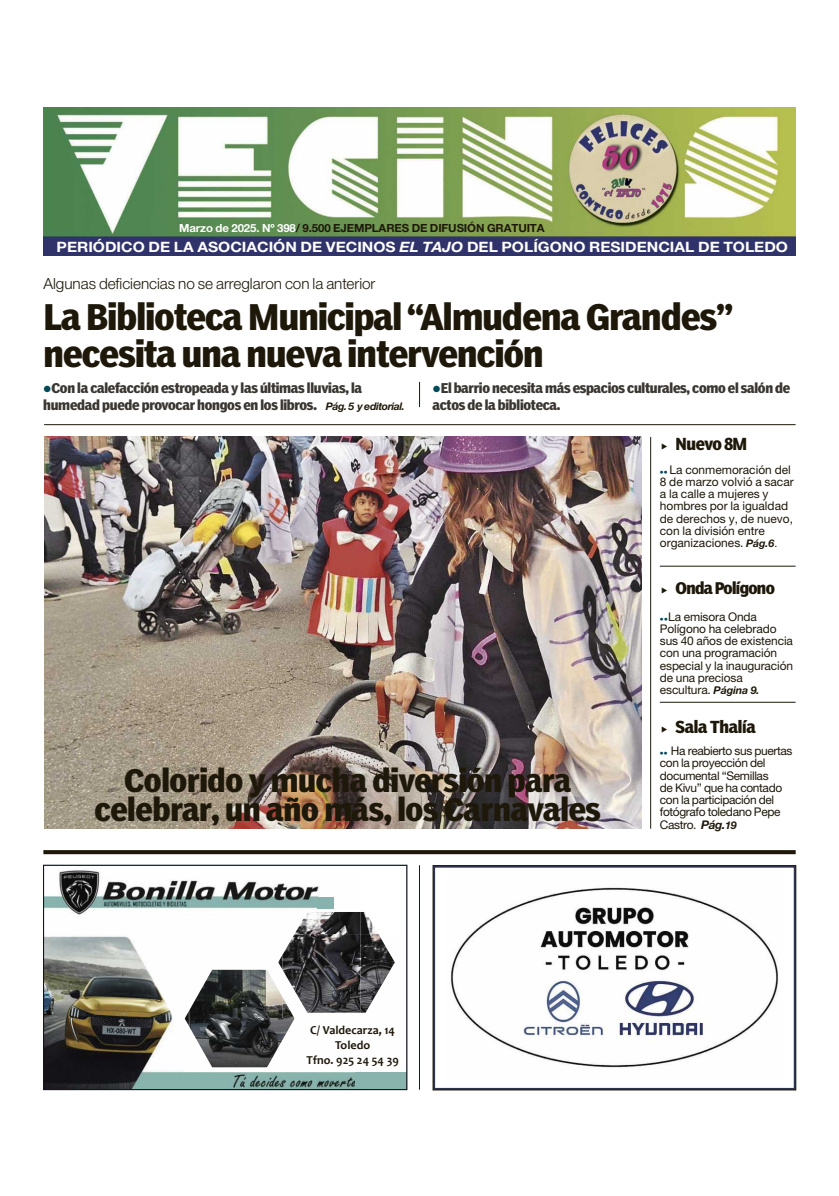
<style>
.page{position:relative;width:839px;height:1196px;background:#fff}
.page>*{position:absolute;margin:0;border:0;box-sizing:border-box;transform-origin:0 0}
.t1{font:700 condensed 34.6px/36.8px "Poynter Agate Zero";letter-spacing:-.02em;color:#1e180a}
.t2{font:700 condensed 30.6px/28.6px "Poynter Agate Zero";letter-spacing:-.01em;color:#1e180a;text-align:center}
.t3{font:700 condensed 16.4px "Poynter Agate Zero";letter-spacing:-.015em;color:#1e180a}
.t4{font:700 condensed 15.8px "Poynter Agate Zero";letter-spacing:-.04em;color:#1e180a}
.t5{font:300 15.2px "Helvetica Neue LT Std";color:#1e180a}
.t6{font:700 14.2px "Helvetica Neue LT Std";color:#fefefe;scale:1.09 1}
.t7{font:700 condensed 13.2px/17.4px "Poynter Agate Zero";letter-spacing:-.02em;color:#3a3631}
.t8{font:700 12.2px/14.6px "Candara";color:#1e180a;text-align:center}
.t9{font:12px/12.2px "Helvetica Neue LT Std";letter-spacing:-.01em;color:#1e180a}
.t10{font:12px/12.2px "Helvetica Neue LT Std";letter-spacing:-.03em;color:#1e180a}
.t11{font:700 11.2px "Helvetica Neue LT Std";letter-spacing:-.01em;color:#1e180a}
.s1{color:#fefefe}
.s2{font-style:italic}
.s3{color:#004a59}
.s4{font-family:"Helvetica Neue LT Std";font-style:italic;font-stretch:normal;font-size:10.6px;color:#1e180a}
.s5{font-weight:700;font-style:italic;font-size:10.6px}
.s6{font-size:10.6px}
.s7{font-weight:700;font-style:italic;font-size:10.8px}
.s8{font-weight:700;font-style:italic}
</style>
<div class="page">
<img style="left:43px;top:108px;width:752px;height:147px">
<img style="left:46px;top:870px;width:309px;height:217px">
<img style="left:184px;top:1012px;width:182px;height:60px">
<img style="left:147px;top:915px;width:135px;height:103px">
<img style="left:184px;top:934px;width:98px;height:84px">
<img style="left:185px;top:1012px;width:109px;height:55px">
<img style="left:185px;top:969px;width:97px;height:49px">
<img style="left:294px;top:912px;width:84px;height:22px">
<img style="left:282px;top:934px;width:113px;height:78px">
<img style="left:278px;top:955px;width:4px;height:14px">
<img style="left:317px;top:897px;width:16px;height:11px">
<div style="left:43px;top:865px;width:364px;height:225px;border:1px solid #0c1627"></div>
<img style="left:450px;top:887px;width:328px;height:181px">
<div style="left:433px;top:865px;width:362px;height:225px;border:1px solid #1e180a"></div>
<svg style="left:43px;top:850px;width:752px;height:4px;background:#241f11"></svg>
<hr style="left:419px;top:865px;width:1px;height:224px;background:#1e180a">
<img style="left:44px;top:437px;width:597px;height:391px">
<svg style="left:419px;top:382px;width:1px;height:25px"></svg>
<hr style="left:659px;top:566px;width:136px;height:1px;background:#1e180a">
<hr style="left:659px;top:702px;width:136px;height:1px;background:#1e180a">
<hr style="left:650px;top:437px;width:1px;height:391px;background:#1e180a">
<hr style="left:44px;top:424px;width:751px;height:1px;background:#1e180a">
<p class="t11" style="left:179px;top:221px;width:367px"><span class="s1">Marzo de 2025. Nº 398</span>/ 9.500 EJEMPLARES DE DIFUSIÓN GRATUITA</p>
<p class="t6" style="left:57px;top:238px;width:672px">PERIÓDICO DE LA ASOCIACIÓN DE VECINOS <span class="s2">EL TAJO</span> DEL POLÍGONO RESIDENCIAL DE TOLEDO</p>
<p class="t5" style="left:43px;top:274px;width:333px">Algunas deficiencias no se arreglaron con la anterior</p>
<h1 class="t1" style="left:43px;top:299px;width:691px">La Biblioteca Municipal “Almudena Grandes” necesita una nueva intervención</h1>
<p class="t7" style="left:43px;top:379px;width:363px"><span class="s3">●</span> Con la calefacción estropeada y las últimas lluvias, la humedad puede provocar hongos en los libros. <span class="s4">Pág. 5 y editorial.</span></p>
<p class="t7" style="left:432px;top:379px;width:359px"><span class="s3">●</span> El barrio necesita más espacios culturales, como el salón de actos de la biblioteca.</p>
<h3 class="t3" style="left:675px;top:434px;width:73px">Nuevo 8M</h3>
<p class="t9" style="left:659px;top:463px;width:135px;text-indent:10px">La conmemoración del<br>8 de marzo volvió a sacar a la calle a mujeres y hombres por la igualdad de derechos y, de nuevo, con la división entre organizaciones. <span class="s5">Pág.6</span><span class="s6">.</span></p>
<h2 class="t2" style="left:94px;top:766px;width:507px">Colorido y mucha diversión para celebrar, un año más, los Carnavales</h2>
<h3 class="t4" style="left:675px;top:578px;width:101px">Onda Polígono</h3>
<p class="t9" style="left:659px;top:610px;width:135px;text-indent:8px">La emisora Onda<br>Polígono ha celebrado sus 40 años de existencia con una programación especial y la inauguración de una preciosa escultura. <span class="s7">Página 9.</span></p>
<h3 class="t3" style="left:675px;top:717px;width:82px">Sala Thalía</h3>
<p class="t10" style="left:659px;top:744px;width:134px;text-indent:11px">Ha reabierto sus puertas con la proyección del documental “Semillas<br>de Kivu” que ha contado con la participación del fotógrafo toledano Pepe<br>Castro. <span class="s8">Pág.</span><span class="s7">19</span></p>
<p class="t8" style="left:306px;top:1023px;width:94px">C/ Valdecarza, 14<br>Toledo<br>Tfno. 925 24 54 39</p>
</div>
